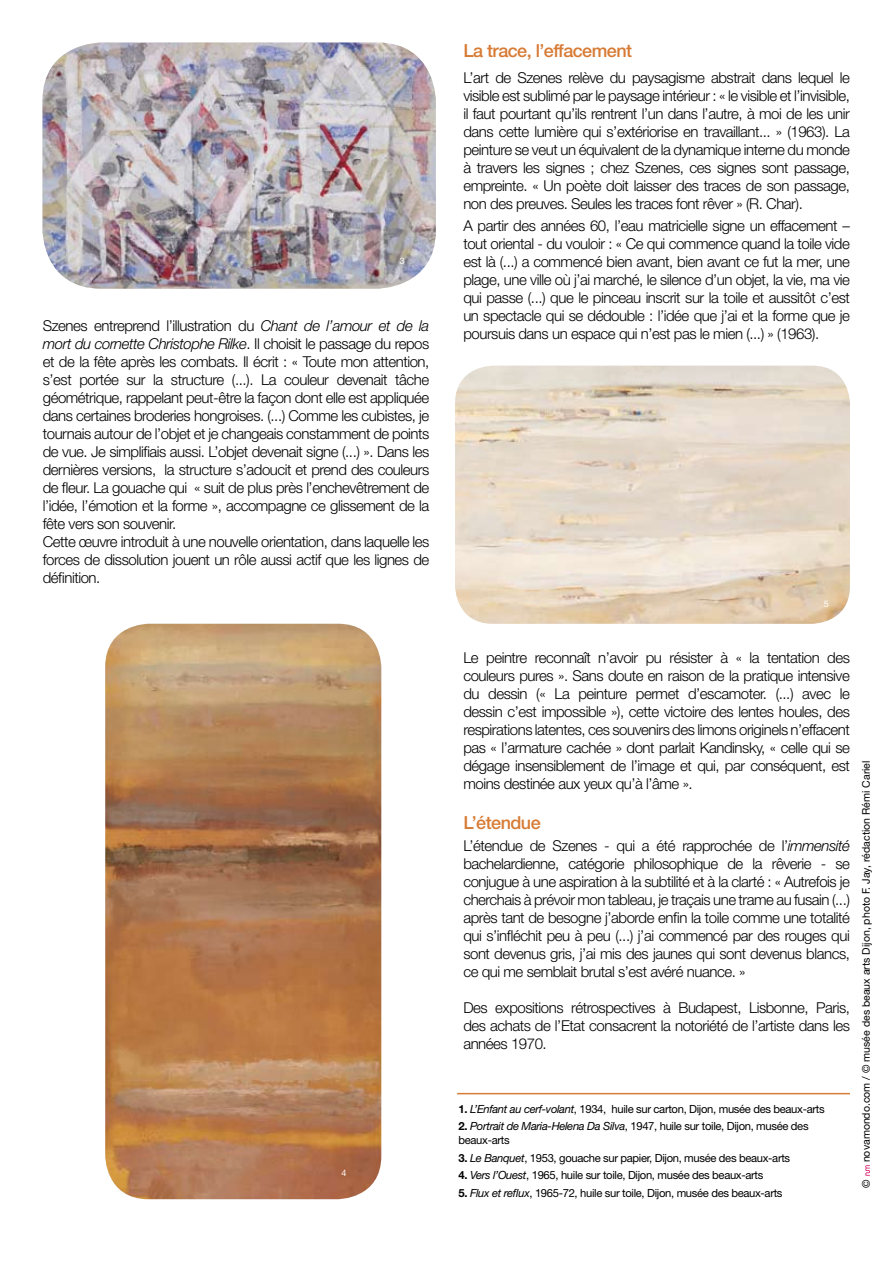
<style>
.page{position:relative;width:893px;height:1263px;background:#fff}
.page>*{position:absolute;margin:0;border:0;box-sizing:border-box;transform-origin:0 0}
.t1{font:500 18px "Helvetica Neue";letter-spacing:-.03em;color:#d77b35}
.t2{font:300 15px/18px "Helvetica Neue";letter-spacing:-.03em;color:#000;text-align:justify}
.t3{font:11.25px/13.5px "Helvetica Neue";letter-spacing:-.03em;color:#000}
.t4{font:10.5px "Helvetica Neue";color:#000}
.t5{font:9px "Helvetica Neue";color:#fff}
.s1{font-style:italic}
.s2{font-weight:700}
</style>
<div class="page">
<img style="left:105px;top:624px;width:276px;height:575px">
<img style="left:455px;top:366px;width:395px;height:258px">
<svg style="left:865px;top:1165px;width:5px;height:11px"></svg>
<hr style="left:457px;top:1093px;width:393px;height:1px;background:#d77b35">
<img style="left:42px;top:43px;width:394px;height:246px">
<p class="t5" style="left:400px;top:255px;width:6px">3</p>
<p class="t2" style="left:43px;top:317px;width:388px;text-align:left">Szenes entreprend l’illustration du <span class="s1">Chant de l’amour et de la mort du cornette Christophe Rilke</span>. Il choisit le passage du repos et de la fête après les combats. Il écrit : « Toute mon attention, s’est portée sur la structure (...). La couleur devenait tâche géométrique, rappelant peut-être la façon dont elle est appliquée dans certaines broderies hongroises. (...) Comme les cubistes, je tournais autour de l’objet et je changeais constamment de points de vue. Je simplifiais aussi. L’objet devenait signe (...) ». Dans les dernières versions, la structure s’adoucit et prend des couleurs de fleur. La gouache qui « suit de plus près l’enchevêtrement de l’idée, l’émotion et la forme », accompagne ce glissement de la fête vers son souvenir.<br>Cette œuvre introduit à une nouvelle orientation, dans laquelle les forces de dissolution jouent un rôle aussi actif que les lignes de définition.</p>
<p class="t5" style="left:342px;top:1168px;width:6px">4</p>
<p class="t1" style="left:463px;top:39px;width:170px">La trace, l’effacement</p>
<p class="t2" style="left:463px;top:68px;width:388px">L’art de Szenes relève du paysagisme abstrait dans lequel le visible est sublimé par le paysage intérieur : « le visible et l’invisible, il faut pourtant qu’ils rentrent l’un dans l’autre, à moi de les unir dans cette lumière qui s’extériorise en travaillant... » (1963). La peinture se veut un équivalent de la dynamique interne du monde à travers les signes ; chez Szenes, ces signes sont passage, empreinte. « Un poète doit laisser des traces de son passage, non des preuves. Seules les traces font rêver » (R. Char).</p>
<p class="t2" style="left:463px;top:217px;width:388px">A partir des années 60, l’eau matricielle signe un effacement – tout oriental - du vouloir : « Ce qui commence quand la toile vide est là (...) a commencé bien avant, bien avant ce fut la mer, une plage, une ville où j’ai marché, le silence d’un objet, la vie, ma vie qui passe (...) que le pinceau inscrit sur la toile et aussitôt c’est un spectacle qui se dédouble : l’idée que j’ai et la forme que je poursuis dans un espace qui n’est pas le mien (...) » (1963).</p>
<p class="t5" style="left:824px;top:598px;width:6px">5</p>
<p class="t2" style="left:463px;top:649px;width:388px">Le peintre reconnaît n’avoir pu résister à « la tentation des couleurs pures ». Sans doute en raison de la pratique intensive du dessin (« La peinture permet d’escamoter. (...) avec le dessin c’est impossible »), cette victoire des lentes houles, des respirations latentes, ces souvenirs des limons originels n’effacent pas « l’armature cachée » dont parlait Kandinsky, « celle qui se dégage insensiblement de l’image et qui, par conséquent, est moins destinée aux yeux qu’à l’âme ».</p>
<p class="t1" style="left:463px;top:812px;width:79px">L’étendue</p>
<p class="t2" style="left:463px;top:837px;width:388px">L’étendue de Szenes - qui a été rapprochée de l’<span class="s1">immensité </span>bachelardienne, catégorie philosophique de la rêverie - se conjugue à une aspiration à la subtilité et à la clarté : « Autrefois je cherchais à prévoir mon tableau, je traçais une trame au fusain (...) après tant de besogne j’aborde enfin la toile comme une totalité qui s’infléchit peu à peu (...) j’ai commencé par des rouges qui sont devenus gris, j’ai mis des jaunes qui sont devenus blancs, ce qui me semblait brutal s’est avéré nuance. »</p>
<p class="t2" style="left:463px;top:999px;width:388px">Des expositions rétrospectives à Budapest, Lisbonne, Paris, des achats de l’Etat consacrent la notoriété de l’artiste dans les années 1970.</p>
<p class="t3" style="left:458px;top:1102px;width:368px"><span class="s2">1.</span> <span class="s1">L’Enfant au cerf-volant</span>, 1934, huile sur carton, Dijon, musée des beaux-arts</p>
<p class="t3" style="left:458px;top:1119px;width:352px"><span class="s2">2.</span> <span class="s1">Portrait de Maria-Helena Da Silva</span>, 1947, huile sur toile, Dijon, musée des beaux-arts</p>
<p class="t3" style="left:458px;top:1151px;width:333px"><span class="s2">3.</span> <span class="s1">Le Banquet</span>, 1953, gouache sur papier, Dijon, musée des beaux-arts</p>
<p class="t3" style="left:458px;top:1168px;width:306px"><span class="s2">4.</span> <span class="s1">Vers l’Ouest</span>, 1965, huile sur toile, Dijon, musée des beaux-arts</p>
<p class="t3" style="left:458px;top:1186px;width:326px"><span class="s2">5.</span> <span class="s1">Flux et reflux</span>, 1965-72, huile sur toile, Dijon, musée des beaux-arts</p>
<p class="t4" style="left:860px;top:1162px;width:403px;rotate:-90deg">novamondo.com / © musée des beaux arts Dijon, photo F. Jay, rédaction Rémi Cariel</p>
<p class="t4" style="left:860px;top:1188px;width:10px;rotate:-90deg">©</p>
</div>
